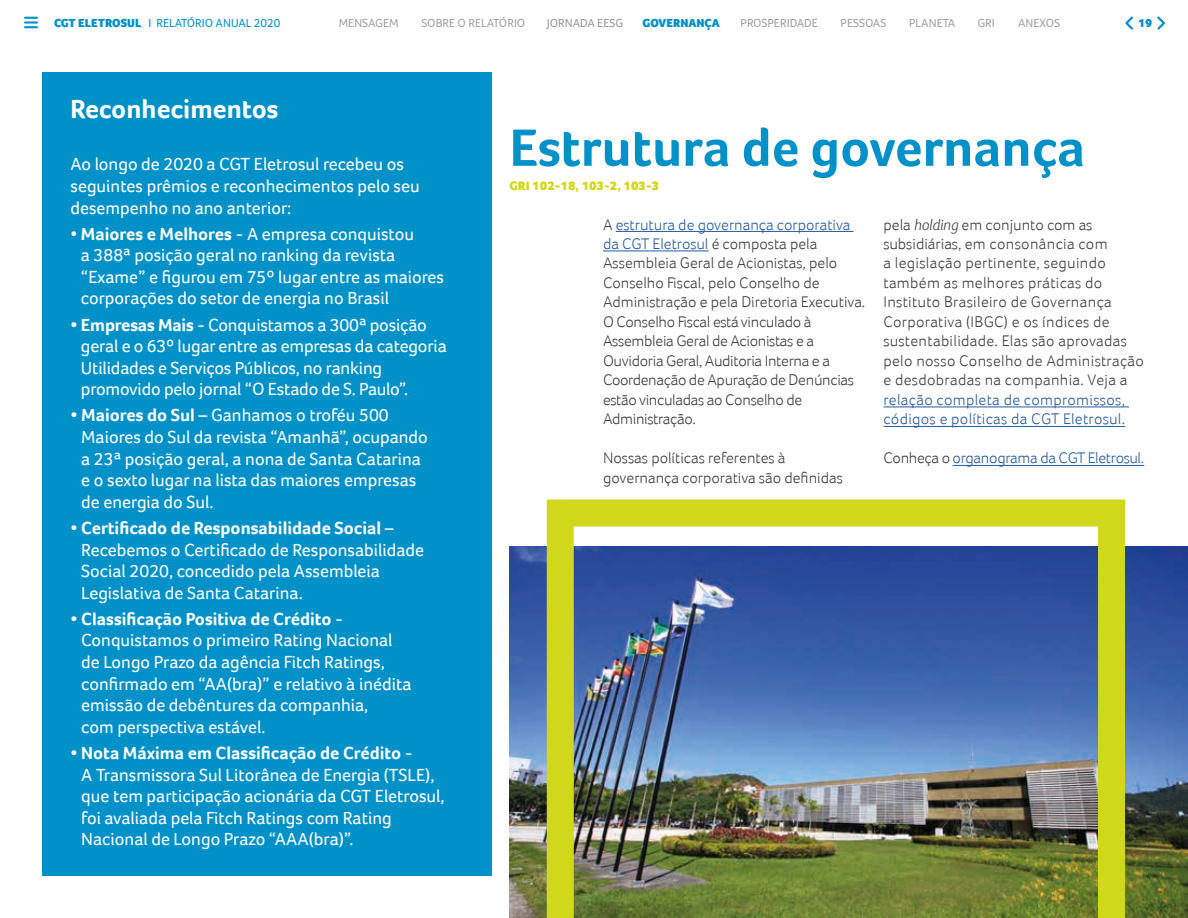
<style>
.page{position:relative;width:1188px;height:918px;background:#fff}
.page>*{position:absolute;margin:0;border:0;box-sizing:border-box;transform-origin:0 0}
.t1{font:700 54px "Foco";color:#0091c8}
.t2{font:700 27px "Foco";color:#fff}
.t3{font:18px/21.6px "Foco";color:#fff}
.t4{font:300 15.75px/19.5px "Foco";letter-spacing:-.02em;color:#3d3d3c}
.t5{font:300 15.75px/19.5px "Foco";letter-spacing:.02em;color:#3d3d3c}
.t6{font:300 15.75px/19.5px "Foco";letter-spacing:.02em;color:#275b9c}
.t7{font:300 15.75px/19.5px "Foco";color:#3d3d3c}
.t8{font:300 15.75px "Foco";letter-spacing:-.02em;color:#275b9c}
.t9{font:900 12.75px "Foco";color:#d1d81c}
.t10{font:12px "Foco";color:#9fa0a3}
.t11{font:12px "Foco";color:#0091c8}
.t12{font:900 12px "Foco";color:#0091c8}
.t13{font:12px "Foco";color:#949699}
.s1{font-weight:900}
.s2{font-weight:700}
.s3{color:#275b9c}
.s4{font-style:italic}
.s5{color:#3d3d3c}
</style>
<div class="page">
<svg style="left:1157px;top:16px;width:8px;height:14px"></svg>
<svg style="left:1125px;top:16px;width:9px;height:14px"></svg>
<svg style="left:25px;top:17px;width:12px;height:11px"></svg>
<img style="left:510px;top:546px;width:678px;height:372px">
<img style="left:547px;top:500px;width:578px;height:418px">
<div style="left:42px;top:72px;width:450px;height:804px;background:#0091c8"></div>
<hr style="left:616px;top:231px;width:238px;height:1px;background:#275b9c">
<hr style="left:603px;top:251px;width:106px;height:1px;background:#275b9c">
<hr style="left:884px;top:407px;width:245px;height:1px;background:#275b9c">
<hr style="left:884px;top:426px;width:241px;height:1px;background:#275b9c">
<hr style="left:953px;top:465px;width:191px;height:1px;background:#275b9c">
<p class="t11" style="left:54px;top:15px;width:228px"><span class="s1">CGT ELETROSUL</span> I RELATÓRIO ANUAL 2020</p>
<p class="t10" style="left:339px;top:15px;width:61px">MENSAGEM</p>
<p class="t10" style="left:421px;top:15px;width:105px">SOBRE O RELATÓRIO</p>
<p class="t13" style="left:547px;top:15px;width:78px">JORNADA EESG</p>
<p class="t12" style="left:642px;top:15px;width:79px">GOVERNANÇA</p>
<p class="t10" style="left:741px;top:15px;width:79px">PROSPERIDADE</p>
<p class="t10" style="left:841px;top:15px;width:47px">PESSOAS</p>
<p class="t10" style="left:909px;top:15px;width:48px">PLANETA</p>
<p class="t10" style="left:977px;top:15px;width:19px">GRI</p>
<p class="t10" style="left:1018px;top:15px;width:43px">ANEXOS</p>
<p class="t12" style="left:1138px;top:15px;width:16px">19</p>
<h2 class="t2" style="left:70px;top:91px;width:209px">Reconhecimentos</h2>
<p class="t3" style="left:70px;top:153px;width:351px">Ao longo de 2020 a CGT Eletrosul recebeu os seguintes prêmios e reconhecimentos pelo seu desempenho no ano anterior:</p>
<p class="t3" style="left:81px;top:223px;width:365px;text-indent:-10px">• <span class="s2">Maiores e Melhores</span> - A empresa conquistou<br>a 388ª posição geral no ranking da revista “Exame” e figurou em 75º lugar entre as maiores corporações do setor de energia no Brasil</p>
<p class="t3" style="left:81px;top:314px;width:367px;text-indent:-10px"><span class="s2">• Empresas Mais</span> - Conquistamos a 300ª posição geral e o 63º lugar entre as empresas da categoria Utilidades e Serviços Públicos, no ranking promovido pelo jornal “O Estado de S. Paulo”.</p>
<p class="t3" style="left:81px;top:404px;width:348px;text-indent:-11px"><span class="s2">• Maiores do Sul</span> – Ganhamos o troféu 500<br>Maiores do Sul da revista “Amanhã”, ocupando a 23ª posição geral, a nona de Santa Catarina e o sexto lugar na lista das maiores empresas de energia do Sul.</p>
<p class="t3" style="left:81px;top:517px;width:344px;text-indent:-11px"><span class="s2">• Certificado de Responsabilidade Social</span> – Recebemos o Certificado de Responsabilidade Social 2020, concedido pela Assembleia Legislativa de Santa Catarina.</p>
<p class="t3" style="left:81px;top:608px;width:332px;text-indent:-11px"><span class="s2">• Classificação Positiva de Crédito</span> - Conquistamos o primeiro Rating Nacional de Longo Prazo da agência Fitch Ratings, confirmado em “AA(bra)” e relativo à inédita emissão de debêntures da companhia,<br>com perspectiva estável.</p>
<p class="t3" style="left:81px;top:742px;width:365px;text-indent:-11px"><span class="s2">• Nota Máxima em Classificação de Crédito</span> -<br>A Transmissora Sul Litorânea de Energia (TSLE), que tem participação acionária da CGT Eletrosul, foi avaliada pela Fitch Ratings com Rating Nacional de Longo Prazo “AAA(bra)”.</p>
<h1 class="t1" style="left:510px;top:112px;width:577px">Estrutura de governança</h1>
<p class="t9" style="left:510px;top:177px;width:151px">GRI 102-18, 103-2, 103-3</p>
<p class="t4" style="left:603px;top:214px;width:264px">A <span class="s3">estrutura de governança corporativa da CGT Eletrosul</span> é composta pela Assembleia Geral de Acionistas, pelo Conselho Fiscal, pelo Conselho de Administração e pela Diretoria Executiva.<br>O Conselho Fiscal está vinculado à Assembleia Geral de Acionistas e a Ouvidoria Geral, Auditoria Interna e a Coordenação de Apuração de Denúncias estão vinculadas ao Conselho de Administração.</p>
<p class="t7" style="left:603px;top:448px;width:242px">Nossas políticas referentes à governança corporativa são definidas</p>
<p class="t5" style="left:884px;top:214px;width:262px">pela <span class="s4">holding</span> em conjunto com as subsidiárias, em consonância com<br>a legislação pertinente, seguindo também as melhores práticas do Instituto Brasileiro de Governança Corporativa (IBGC) e os índices de sustentabilidade. Elas são aprovadas pelo nosso Conselho de Administração e desdobradas na companhia. Veja a</p>
<p class="t6" style="left:884px;top:390px;width:243px">relação completa de compromissos, códigos e políticas da CGT Eletrosul.</p>
<p class="t8" style="left:884px;top:449px;width:262px"><span class="s5">Conheça o</span> organograma da CGT Eletrosul.</p>
</div>
